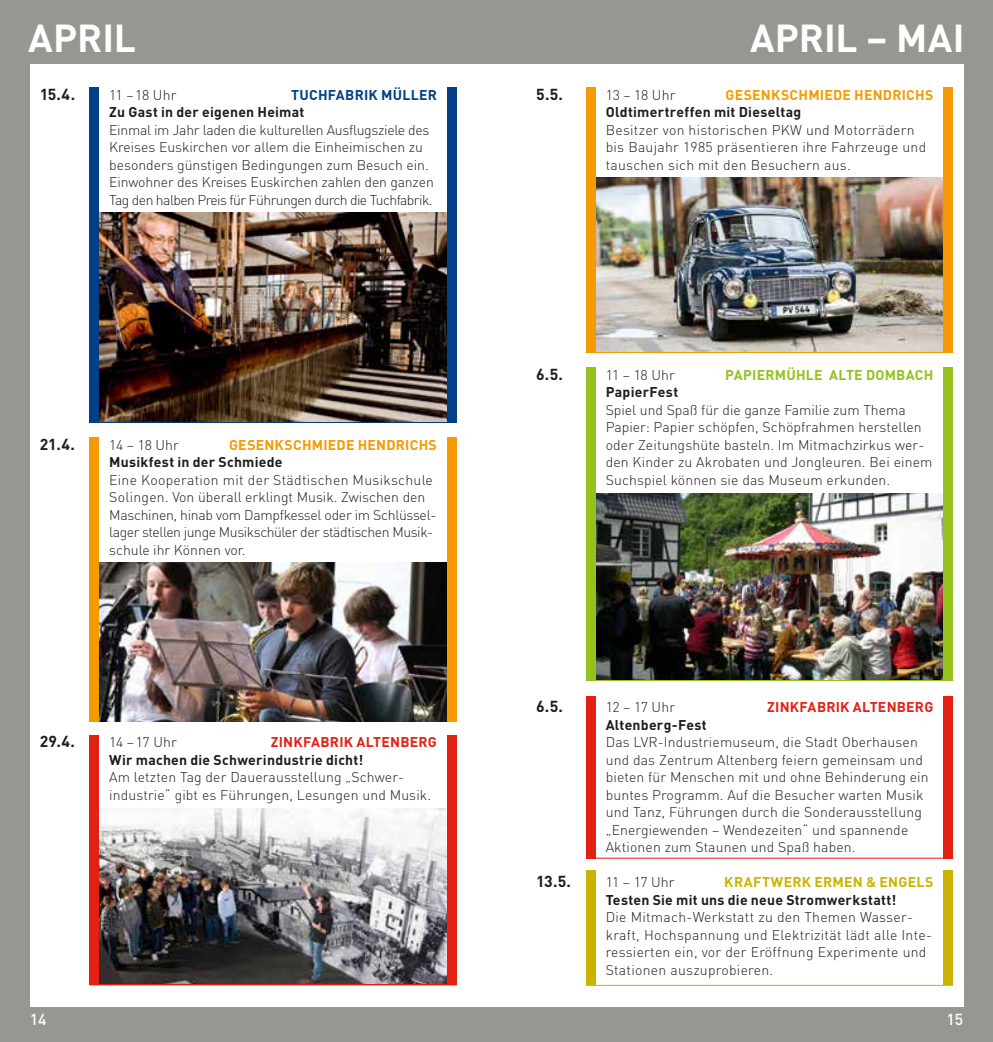
<style>
.page{position:relative;width:993px;height:1042px;background:#fff}
.page>*{position:absolute;margin:0;border:0;box-sizing:border-box;transform-origin:0 0}
.t1{font:700 38.5px "DIN";letter-spacing:-.005em;color:#fff}
.t2{font:700 15.75px "DIN";letter-spacing:-.015em;color:#1d1d1b}
.t3{font:500 15.75px "DIN";color:#fff}
.t4{font:300 14px/17.5px "DIN";letter-spacing:.01em;color:#1d1d1b}
.t5{font:300 14px/17.5px "DIN";letter-spacing:-.01em;color:#1d1d1b}
.t6{font:700 14px "DIN";letter-spacing:.015em;color:#1d1d1b}
.t7{font:700 14px "DIN";letter-spacing:.015em;color:#f59a00}
.t8{font:700 14px "DIN";letter-spacing:.015em;color:#e41f13}
.t9{font:700 14px "DIN";letter-spacing:.015em;color:#95c11f}
.t10{font:700 14px "DIN";letter-spacing:.02em;color:#cab400}
.t11{font:700 14px "DIN";letter-spacing:.02em;color:#023f86}
</style>
<div class="page">
<div style="left:0;top:0;width:992px;height:1042px;background:#959791"></div>
<div style="left:30px;top:64px;width:932px;height:943px;background:#fff"></div>
<img style="left:595px;top:494px;width:348px;height:186px">
<img style="left:99px;top:213px;width:347px;height:209px">
<img style="left:93px;top:563px;width:359px;height:159px">
<img style="left:99px;top:809px;width:347px;height:175px">
<img style="left:595px;top:178px;width:348px;height:174px">
<div style="left:446px;top:735px;width:10px;height:250px;background:#e41f13"></div>
<div style="left:89px;top:735px;width:10px;height:250px;background:#e41f13"></div>
<div style="left:585px;top:367px;width:10px;height:313px;background:#95c11f"></div>
<div style="left:943px;top:367px;width:9px;height:313px;background:#95c11f"></div>
<hr style="left:585px;top:680px;width:367px;height:1px;background:#95c11f">
<div style="left:585px;top:696px;width:10px;height:162px;background:#e41f13"></div>
<div style="left:943px;top:696px;width:9px;height:162px;background:#e41f13"></div>
<hr style="left:585px;top:858px;width:367px;height:1px;background:#e41f13">
<div style="left:943px;top:87px;width:9px;height:266px;background:#f59a00"></div>
<div style="left:585px;top:87px;width:10px;height:266px;background:#f59a00"></div>
<hr style="left:585px;top:352px;width:367px;height:1px;background:#f59a00">
<div style="left:89px;top:87px;width:10px;height:336px;background:#023f86"></div>
<div style="left:446px;top:87px;width:10px;height:336px;background:#023f86"></div>
<div style="left:89px;top:437px;width:10px;height:284px;background:#f59a00"></div>
<div style="left:446px;top:437px;width:10px;height:284px;background:#f59a00"></div>
<hr style="left:89px;top:422px;width:367px;height:1px;background:#023f86">
<hr style="left:89px;top:984px;width:367px;height:1px;background:#e41f13">
<div style="left:943px;top:870px;width:9px;height:115px;background:#cab400"></div>
<div style="left:585px;top:870px;width:10px;height:115px;background:#cab400"></div>
<hr style="left:585px;top:985px;width:367px;height:1px;background:#cab400">
<h1 class="t1" style="left:28px;top:13px;width:109px">APRIL</h1>
<h1 class="t1" style="left:749px;top:13px;width:216px">APRIL – MAI</h1>
<p class="t2" style="left:40px;top:84px;width:37px">15.4.</p>
<p class="t4" style="left:109px;top:86px;width:69px">11 –18 Uhr</p>
<p class="t11" style="left:291px;top:85px;width:147px">TUCHFABRIK MÜLLER</p>
<p class="t6" style="left:109px;top:103px;width:197px">Zu Gast in der eigenen Heimat</p>
<p class="t5" style="left:109px;top:121px;width:326px">Einmal im Jahr laden die kulturellen Ausflugsziele des Kreises Euskirchen vor allem die Einheimischen zu besonders günstigen Bedingungen zum Besuch ein.<br>Einwohner des Kreises Euskirchen zahlen den ganzen Tag den halben Preis für Führungen durch die Tuchfabrik.</p>
<p class="t2" style="left:40px;top:433px;width:37px">21.4.</p>
<p class="t4" style="left:109px;top:436px;width:71px">14 – 18 Uhr</p>
<p class="t7" style="left:229px;top:435px;width:209px">GESENKSCHMIEDE HENDRICHS</p>
<p class="t6" style="left:109px;top:453px;width:175px">Musikfest in der Schmiede</p>
<p class="t4" style="left:109px;top:471px;width:326px">Eine Kooperation mit der Städtischen Musikschule Solingen. Von überall erklingt Musik. Zwischen den Maschinen, hinab vom Dampfkessel oder im Schlüssel&shy;lager stellen junge Musikschüler der städtischen Musik&shy;schule ihr Können vor.</p>
<p class="t2" style="left:40px;top:731px;width:37px">29.4.</p>
<p class="t4" style="left:109px;top:733px;width:69px">14 –17 Uhr</p>
<p class="t8" style="left:271px;top:733px;width:167px">ZINKFABRIK ALTENBERG</p>
<p class="t6" style="left:109px;top:750px;width:255px">Wir machen die Schwerindustrie dicht!</p>
<p class="t4" style="left:109px;top:768px;width:323px">Am letzten Tag der Dauerausstellung „Schwer&shy;industrie“ gibt es Führungen, Lesungen und Musik.</p>
<p class="t2" style="left:536px;top:84px;width:28px">5.5.</p>
<p class="t4" style="left:605px;top:86px;width:71px">13 – 18 Uhr</p>
<p class="t7" style="left:725px;top:85px;width:209px">GESENKSCHMIEDE HENDRICHS</p>
<p class="t6" style="left:605px;top:103px;width:197px">Oldtimertreffen mit Dieseltag</p>
<p class="t4" style="left:605px;top:121px;width:322px">Besitzer von historischen PKW und Motorrädern bis Baujahr 1985 präsentieren ihre Fahrzeuge und tauschen sich mit den Besuchern aus.</p>
<p class="t2" style="left:536px;top:364px;width:28px">6.5.</p>
<p class="t4" style="left:605px;top:366px;width:71px">11 – 18 Uhr</p>
<p class="t9" style="left:725px;top:365px;width:209px">PAPIERMÜHLE ALTE DOMBACH</p>
<p class="t6" style="left:605px;top:383px;width:74px">PapierFest</p>
<p class="t4" style="left:605px;top:401px;width:328px">Spiel und Spaß für die ganze Familie zum Thema Papier: Papier schöpfen, Schöpfrahmen herstellen oder Zeitungshüte basteln. Im Mitmachzirkus wer&shy;den Kinder zu Akrobaten und Jongleuren. Bei einem Suchspiel können sie das Museum erkunden.</p>
<p class="t2" style="left:536px;top:696px;width:28px">6.5.</p>
<p class="t4" style="left:605px;top:698px;width:71px">12 – 17 Uhr</p>
<p class="t8" style="left:767px;top:698px;width:167px">ZINKFABRIK ALTENBERG</p>
<p class="t6" style="left:605px;top:715px;width:102px">Altenberg-Fest</p>
<p class="t4" style="left:605px;top:733px;width:324px">Das LVR-Industriemuseum, die Stadt Oberhausen und das Zentrum Altenberg feiern gemeinsam und bieten für Menschen mit und ohne Behinderung ein buntes Programm. Auf die Besucher warten Musik und Tanz, Führungen durch die Sonderausstellung „Energiewenden – Wendezeiten“ und spannende Aktionen zum Staunen und Spaß haben.</p>
<p class="t2" style="left:536px;top:871px;width:36px">13.5.</p>
<p class="t4" style="left:605px;top:873px;width:70px">11 – 17 Uhr</p>
<p class="t10" style="left:724px;top:873px;width:210px">KRAFTWERK ERMEN &amp; ENGELS</p>
<p class="t6" style="left:605px;top:890px;width:292px">Testen Sie mit uns die neue Stromwerkstatt!</p>
<p class="t4" style="left:605px;top:908px;width:327px">Die Mitmach-Werkstatt zu den Themen Wasser&shy;kraft, Hochspannung und Elektrizität lädt alle Inte&shy;ressierten ein, vor der Eröffnung Experimente und Stationen auszuprobieren.</p>
<p class="t3" style="left:30px;top:1009px;width:18px">14</p>
<p class="t3" style="left:946px;top:1009px;width:18px">15</p>
</div>
